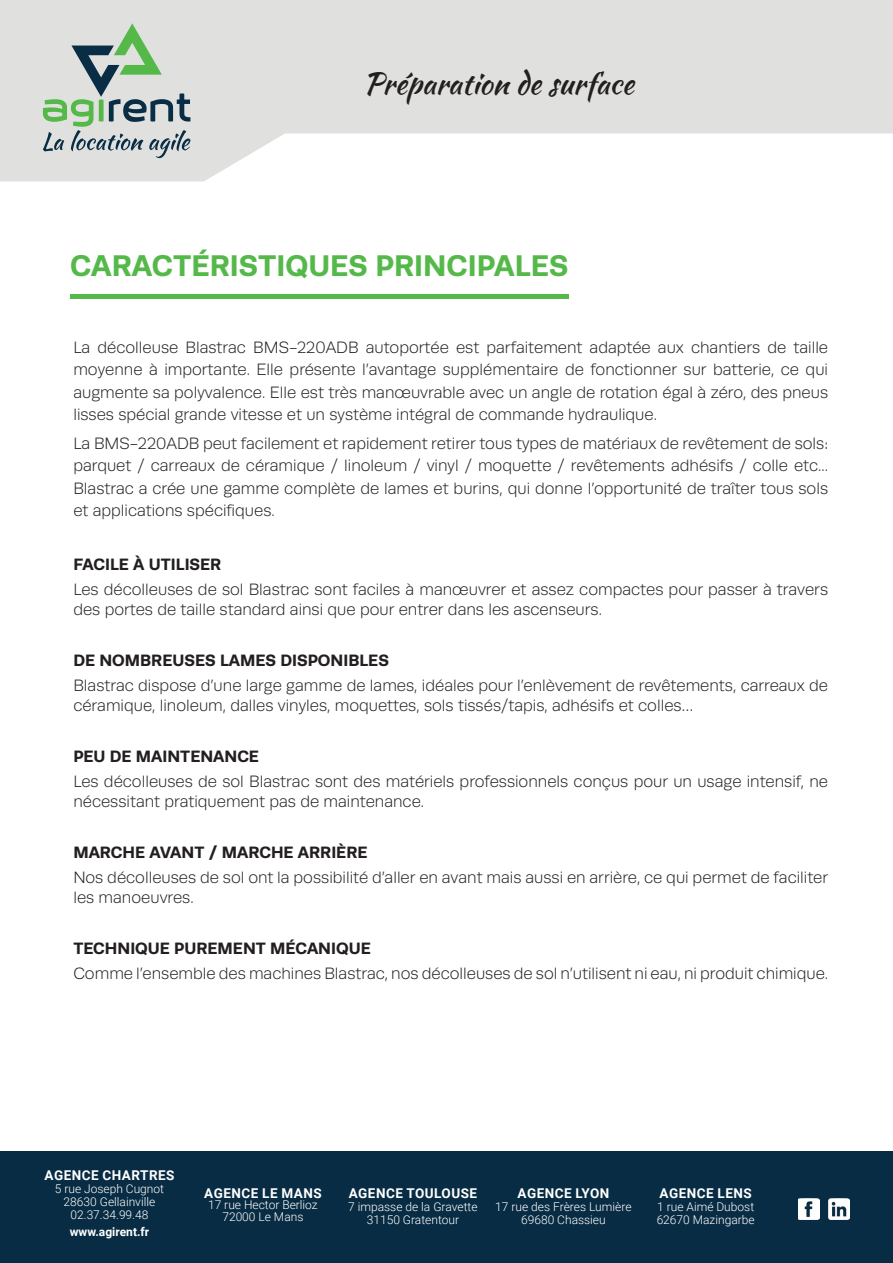
<style>
.page{position:relative;width:893px;height:1263px;background:#fff}
.page>*{position:absolute;margin:0;border:0;box-sizing:border-box;transform-origin:0 0}
.t1{font:700 30px "Runda";color:#55b94a}
.t2{font:30px "Kaushan Script";color:#231f20}
.t3{font:300 16.5px/22.5px "Runda";color:#231f20}
.t4{font:700 16.5px "Runda";color:#231f20}
.t5{font:700 13.5px "Roboto";letter-spacing:.035em;color:#fff}
.t6{font:300 12px/13px "Roboto";color:#fff;text-align:center}
.t7{font:700 12px "Roboto";color:#fff}
</style>
<div class="page">
<svg style="left:0;top:0;width:893px;height:182px;fill:#e0e1df"></svg>
<svg style="left:43px;top:23px;width:147px;height:135px"></svg>
<div style="left:0;top:1151px;width:893px;height:112px;background:#082c43"></div>
<img style="left:798px;top:1198px;width:21px;height:21px">
<img style="left:828px;top:1198px;width:22px;height:21px">
<hr style="left:70px;top:295px;width:498px;height:4px;background:#55b94a">
<h1 class="t2" style="left:364px;top:62px;width:272px">Préparation de surface</h1>
<h1 class="t1" style="left:70px;top:248px;width:500px">CARACTÉRISTIQUES PRINCIPALES</h1>
<p class="t3" style="left:73px;top:336px;width:756px;text-align:justify">La décolleuse Blastrac BMS-220ADB autoportée est parfaitement adaptée aux chantiers de taille moyenne à importante. Elle présente l’avantage supplémentaire de fonctionner sur batterie, ce qui augmente sa polyvalence. Elle est très manœuvrable avec un angle de rotation égal à zéro, des pneus lisses spécial grande vitesse et un système intégral de commande hydraulique.</p>
<p class="t3" style="left:73px;top:432px;width:756px;text-align:justify">La BMS-220ADB peut facilement et rapidement retirer tous types de matériaux de revêtement de sols: parquet / carreaux de céramique / linoleum / vinyl / moquette / revêtements adhésifs / colle etc...<br>Blastrac a crée une gamme complète de lames et burins, qui donne l’opportunité de traîter tous sols et applications spécifiques.</p>
<p class="t4" style="left:73px;top:554px;width:150px">FACILE À UTILISER</p>
<p class="t3" style="left:73px;top:580px;width:756px;line-height:19.6px">Les décolleuses de sol Blastrac sont faciles à manœuvrer et assez compactes pour passer à travers des portes de taille standard ainsi que pour entrer dans les ascenseurs.</p>
<p class="t4" style="left:73px;top:650px;width:317px">DE NOMBREUSES LAMES DISPONIBLES</p>
<p class="t3" style="left:73px;top:676px;width:756px;line-height:19.6px">Blastrac dispose d’une large gamme de lames, idéales pour l’enlèvement de revêtements, carreaux de céramique, linoleum, dalles vinyles, moquettes, sols tissés/tapis, adhésifs et colles…</p>
<p class="t4" style="left:73px;top:746px;width:187px">PEU DE MAINTENANCE</p>
<p class="t3" style="left:73px;top:772px;width:756px;line-height:19.6px">Les décolleuses de sol Blastrac sont des matériels professionnels conçus pour un usage intensif, ne nécessitant pratiquement pas de maintenance.</p>
<p class="t4" style="left:73px;top:842px;width:296px">MARCHE AVANT / MARCHE ARRIÈRE</p>
<p class="t3" style="left:73px;top:868px;width:756px;line-height:19.6px">Nos décolleuses de sol ont la possibilité d’aller en avant mais aussi en arrière, ce qui permet de faciliter les manoeuvres.</p>
<p class="t4" style="left:73px;top:938px;width:299px">TECHNIQUE PUREMENT MÉCANIQUE</p>
<p class="t3" style="left:73px;top:962px;width:756px">Comme l’ensemble des machines Blastrac, nos décolleuses de sol n’utilisent ni eau, ni produit chimique.</p>
<p class="t5" style="left:44px;top:1165px;width:132px">AGENCE CHARTRES</p>
<p class="t6" style="left:55px;top:1181px;width:111px">5 rue Joseph Cugnot<br>28630 Gellainville<br>02.37.34.99.48</p>
<p class="t7" style="left:70px;top:1223px;width:81px">www.agirent.fr</p>
<p class="t5" style="left:204px;top:1183px;width:119px">AGENCE LE MANS</p>
<p class="t6" style="left:208px;top:1198px;width:111px;line-height:11.6px">17 rue Hector Berlioz<br>72000 Le Mans</p>
<p class="t5" style="left:349px;top:1183px;width:130px">AGENCE TOULOUSE</p>
<p class="t6" style="left:348px;top:1199px;width:131px">7 impasse de la Gravette<br>31150 Gratentour</p>
<p class="t5" style="left:517px;top:1183px;width:93px">AGENCE LYON</p>
<p class="t6" style="left:495px;top:1199px;width:138px">17 rue des Frères Lumière<br>69680 Chassieu</p>
<p class="t5" style="left:660px;top:1183px;width:94px">AGENCE LENS</p>
<p class="t6" style="left:657px;top:1199px;width:100px;text-align:left">1 rue Aimé Dubost<br>62670 Mazingarbe</p>
</div>
